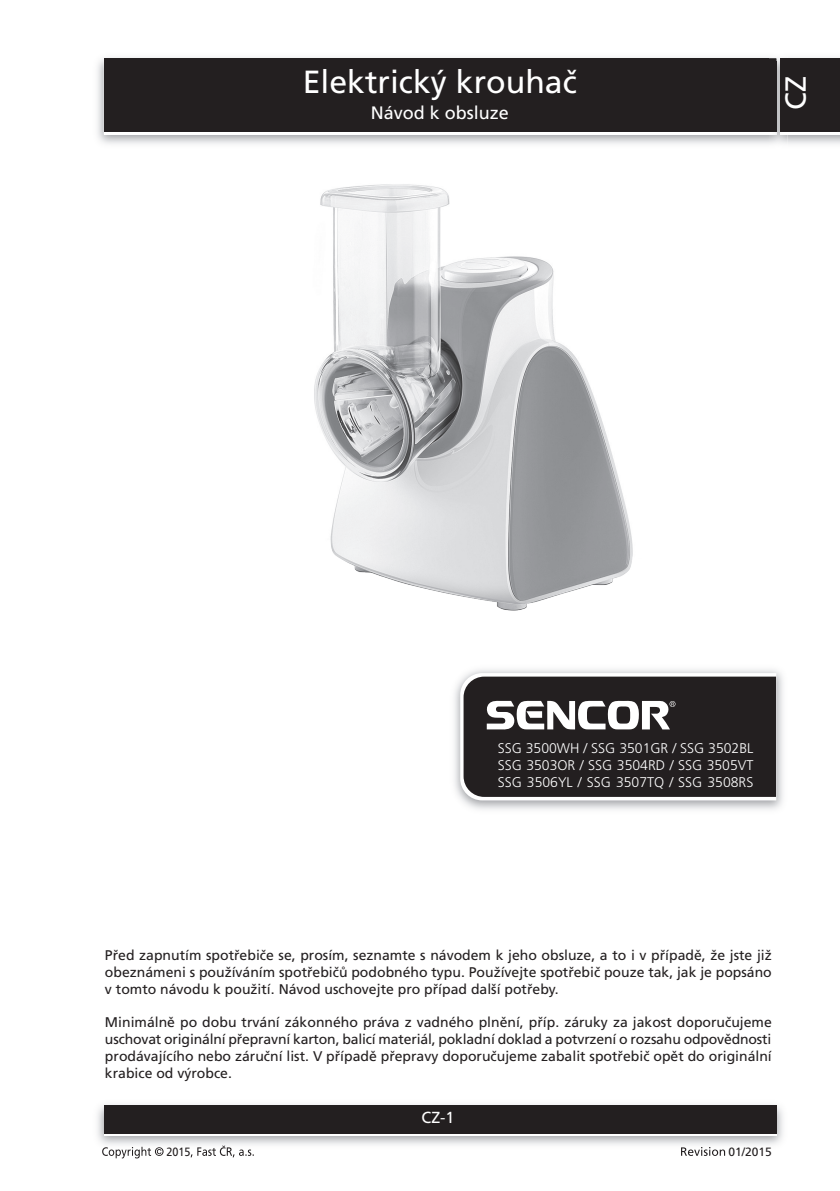
<style>
.page{position:relative;width:840px;height:1191px;background:#fff}
.page>*{position:absolute;margin:0;border:0;box-sizing:border-box;transform-origin:0 0}
.t1{font:32px "Frutiger CE";color:#fff}
.t2{font:29px "Frutiger CE";color:#fff}
.t3{font:18px "Frutiger CE";color:#fff}
.t4{font:16px "Frutiger CE";color:#fff}
.t5{font:14px/16.8px "Frutiger CE";color:#231f20;text-align:justify}
.t6{font:300 14px/16.8px "Frutiger CE";color:#fff;text-align:justify}
.text_7{font:12px "Frutiger CE";color:#231f20}
.text_7-2{font:12px "Frutiger CE";color:#231f20;scale:.9 1}
</style>
<div class="page">
<div style="left:104px;top:58px;width:671px;height:74px;background:#231f20"></div>
<img style="left:97px;top:1104px;width:686px;height:46px">
<div style="left:104px;top:1108px;width:671px;height:28px;background:linear-gradient(to right,#fff,#fff)"></div>
<div style="left:104px;top:1105px;width:671px;height:28px;background:#231f20"></div>
<img style="left:768px;top:55px;width:19px;height:92px">
<svg style="left:768px;top:132px;width:7px;height:3px"></svg>
<img style="left:768px;top:58px;width:7px;height:3px">
<img style="left:768px;top:61px;width:7px;height:71px">
<div style="left:780px;top:61px;width:59px;height:74px;background:#fff"></div>
<div style="left:780px;top:58px;width:59px;height:74px;background:#231f20"></div>
<img style="left:454px;top:669px;width:329px;height:141px">
<svg style="left:460px;top:673px;width:315px;height:127px;background:#434040"></svg>
<svg style="left:102px;top:1146px;width:61px;height:12px"></svg>
<svg style="left:190px;top:1145px;width:64px;height:12px"></svg>
<svg style="left:680px;top:1147px;width:44px;height:8px"></svg>
<img style="left:314px;top:184px;width:319px;height:427px">
<h1 class="t1" style="left:302px;top:64px;width:275px">Elektrický krouhač</h1>
<p class="t3" style="left:370px;top:102px;width:140px">Návod k obsluze</p>
<h2 class="t2" style="left:778px;top:110px;width:35px;rotate:-90deg">CZ</h2>
<p class="t6" style="left:497px;top:740px;width:257px">SSG 3500WH / SSG 3501GR / SSG 3502BL SSG 3503OR / SSG 3504RD / SSG 3505VT SSG 3506YL / SSG 3507TQ / SSG 3508RS</p>
<p class="t5" style="left:105px;top:946px;width:668px">Před zapnutím spotřebiče se, prosím, seznamte s návodem k jeho obsluze, a to i v případě, že jste již obeznámeni s používáním spotřebičů podobného typu. Používejte spotřebič pouze tak, jak je popsáno v tomto návodu k použití. Návod uschovejte pro případ další potřeby.</p>
<p class="t5" style="left:105px;top:1014px;width:668px">Minimálně po dobu trvání zákonného práva z vadného plnění, příp. záruky za jakost doporučujeme uschovat originální přepravní karton, balicí materiál, pokladní doklad a potvrzení o rozsahu odpovědnosti prodávajícího nebo záruční list. V případě přepravy doporučujeme zabalit spotřebič opět do originální krabice od výrobce.</p>
<p class="t4" style="left:421px;top:1108px;width:34px">CZ-1</p>
<p class="text_7-2" style="left:166px;top:1144px;width:28px">2015</p>
<p class="text_7" style="left:728px;top:1144px;width:45px">01/2015</p>
</div>
